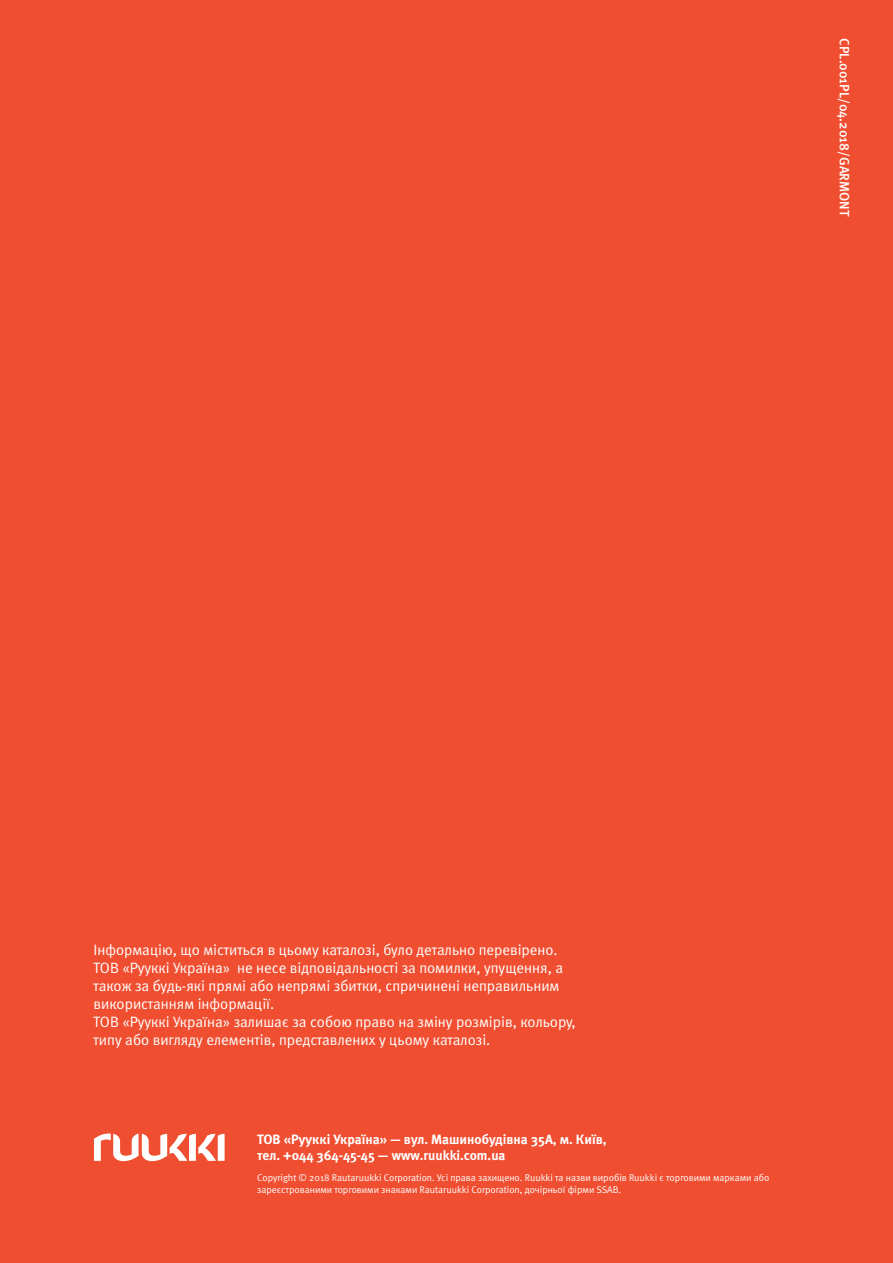
<style>
.page{position:relative;width:893px;height:1263px;background:#f04e30}
.page>*{position:absolute;margin:0;border:0;box-sizing:border-box;transform-origin:0 0}
.t1{font:15px/18px "Meta Normal C";color:#fff}
.t2{font:13.5px/16.5px "Meta Bold C";color:#fff}
.t3{font:13.5px "Meta Medium C";color:#fff}
.t4{font:9.75px/12px "Meta Normal C";color:#fff}
</style>
<div class="page">
<svg style="left:94px;top:1133px;width:131px;height:28px"></svg>
<p class="t3" style="left:852px;top:38px;width:180px;rotate:90deg">CPL.001PL/04.2018/GARMONT</p>
<p class="t1" style="left:94px;top:941px;width:484px">Інформацію, що міститься в цьому каталозі, було детально перевірено.<br>ТОВ «Рууккі Україна» не несе відповідальності за помилки, упущення, а також за будь-які прямі або непрямі збитки, спричинені неправильним використанням інформації.<br>ТОВ «Рууккі Україна» залишає за собою право на зміну розмірів, кольору, типу або вигляду елементів, представлених у цьому каталозі.</p>
<p class="t2" style="left:257px;top:1131px;width:351px">ТОВ «Рууккі Україна» — вул. Машинобудівна 35А, м. Київ, тел. +044 364-45-45 — www.ruukki.com.ua</p>
<p class="t4" style="left:257px;top:1171px;width:514px">Copyright © 2018 Rautaruukki Corporation. Усі права захищено. Ruukki та назви виробів Ruukki є торговими марками або зареєстрованими торговими знаками Rautaruukki Corporation, дочірньої фірми SSAB.</p>
</div>
